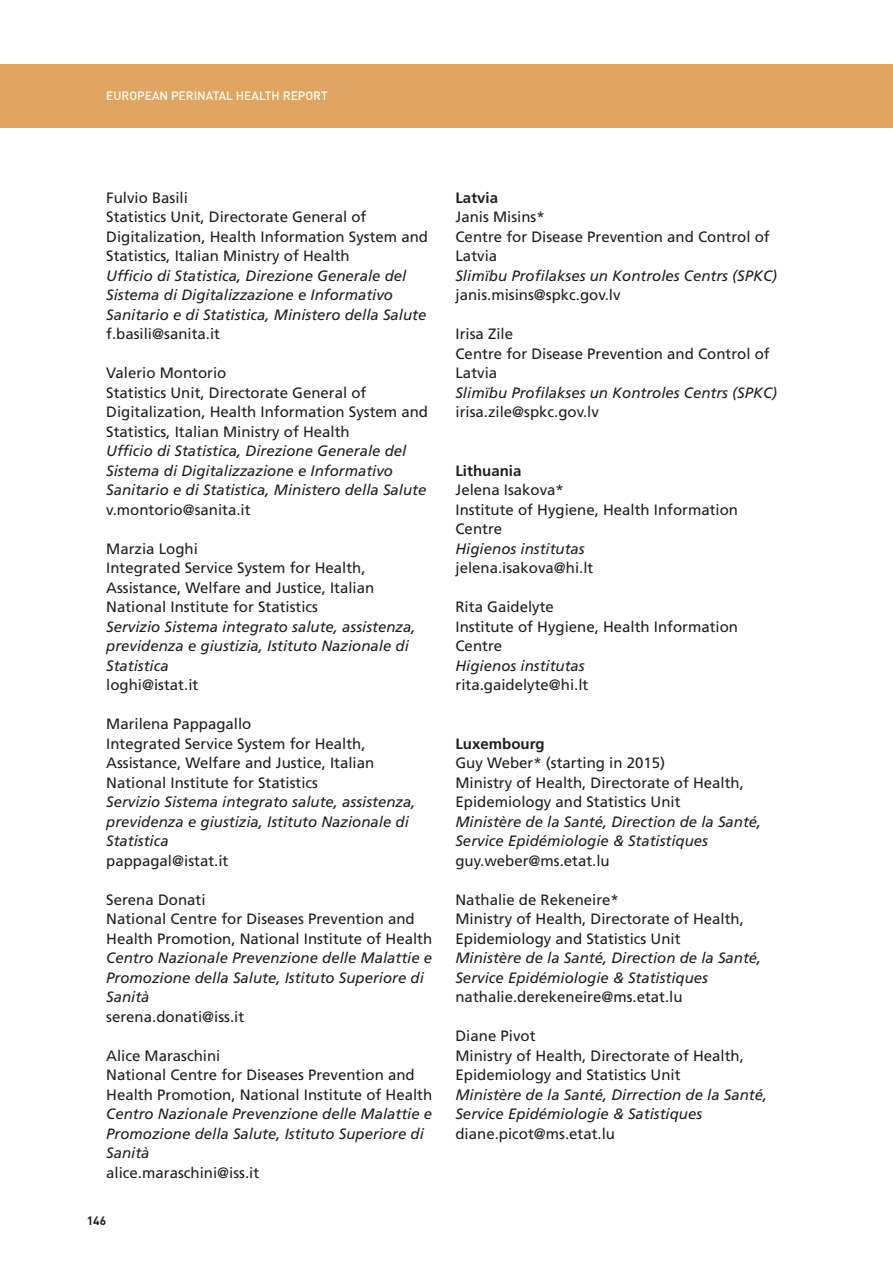
<style>
.page{position:relative;width:893px;height:1263px;background:#fff}
.page>*{position:absolute;margin:0;border:0;box-sizing:border-box;transform-origin:0 0}
.t1{font:15px/19.5px "Frutiger";color:#231f20}
.t2{font:italic 15px/19.5px "Frutiger";color:#231f20}
.t3{font:700 15px "Frutiger";color:#231f20}
.t4{font:500 12px "DIN";color:#fff}
.t5{font:700 12px "DIN";color:#231f20}
</style>
<div class="page">
<div style="left:0;top:64px;width:893px;height:64px;background:#dfa561"></div>
<p class="t4" style="left:106px;top:88px;width:223px">EUROPEAN PERINATAL HEALTH REPORT</p>
<p class="t1" style="left:106px;top:188px;width:83px">Fulvio Basili</p>
<p class="t1" style="left:106px;top:207px;width:323px">Statistics Unit, Directorate General of<br>Digitalization, Health Information System and<br>Statistics, Italian Ministry of Health</p>
<p class="t2" style="left:106px;top:266px;width:322px">Ufficio di Statistica, Direzione Generale del<br>Sistema di Digitalizzazione e Informativo<br>Sanitario e di Statistica, Ministero della Salute</p>
<p class="t1" style="left:106px;top:324px;width:115px">f.basili@sanita.it</p>
<p class="t1" style="left:106px;top:363px;width:122px">Valerio Montorio</p>
<p class="t1" style="left:106px;top:383px;width:323px">Statistics Unit, Directorate General of<br>Digitalization, Health Information System and<br>Statistics, Italian Ministry of Health</p>
<p class="t2" style="left:106px;top:441px;width:322px">Ufficio di Statistica, Direzione Generale del<br>Sistema di Digitalizzazione e Informativo<br>Sanitario e di Statistica, Ministero della Salute</p>
<p class="t1" style="left:106px;top:500px;width:146px">v.montorio@sanita.it</p>
<p class="t1" style="left:106px;top:539px;width:93px">Marzia Loghi</p>
<p class="t1" style="left:106px;top:558px;width:269px">Integrated Service System for Health,<br>Assistance, Welfare and Justice, Italian<br>National Institute for Statistics</p>
<p class="t2" style="left:106px;top:617px;width:311px">Servizio Sistema integrato salute, assistenza, previdenza e giustizia, Istituto Nazionale di<br>Statistica</p>
<p class="t1" style="left:106px;top:675px;width:94px">loghi@istat.it</p>
<p class="t1" style="left:106px;top:714px;width:147px">Marilena Pappagallo</p>
<p class="t1" style="left:106px;top:734px;width:269px">Integrated Service System for Health,<br>Assistance, Welfare and Justice, Italian<br>National Institute for Statistics</p>
<p class="t2" style="left:106px;top:792px;width:311px">Servizio Sistema integrato salute, assistenza, previdenza e giustizia, Istituto Nazionale di<br>Statistica</p>
<p class="t1" style="left:106px;top:851px;width:124px">pappagal@istat.it</p>
<p class="t1" style="left:106px;top:890px;width:101px">Serena Donati</p>
<p class="t1" style="left:106px;top:909px;width:327px">National Centre for Diseases Prevention and<br>Health Promotion, National Institute of Health</p>
<p class="t2" style="left:106px;top:948px;width:327px">Centro Nazionale Prevenzione delle Malattie e<br>Promozione della Salute, Istituto Superiore di<br>Sanità</p>
<p class="t1" style="left:106px;top:1007px;width:139px">serena.donati@iss.it</p>
<p class="t1" style="left:106px;top:1046px;width:116px">Alice Maraschini</p>
<p class="t1" style="left:106px;top:1065px;width:327px">National Centre for Diseases Prevention and<br>Health Promotion, National Institute of Health</p>
<p class="t2" style="left:106px;top:1104px;width:327px">Centro Nazionale Prevenzione delle Malattie e<br>Promozione della Salute, Istituto Superiore di<br>Sanità</p>
<p class="t1" style="left:106px;top:1163px;width:154px">alice.maraschini@iss.it</p>
<p class="t5" style="left:87px;top:1213px;width:21px">146</p>
<p class="t3" style="left:455px;top:189px;width:44px">Latvia</p>
<p class="t1" style="left:455px;top:207px;width:91px">Janis Misins*</p>
<p class="t1" style="left:455px;top:227px;width:316px">Centre for Disease Prevention and Control of<br>Latvia</p>
<p class="t2" style="left:455px;top:266px;width:323px">Slimïbu Profilakses un Kontroles Centrs (SPKC)</p>
<p class="t1" style="left:455px;top:285px;width:167px">janis.misins@spkc.gov.lv</p>
<p class="t1" style="left:455px;top:324px;width:59px">Irisa Zile</p>
<p class="t1" style="left:455px;top:344px;width:316px">Centre for Disease Prevention and Control of<br>Latvia</p>
<p class="t2" style="left:455px;top:383px;width:323px">Slimïbu Profilakses un Kontroles Centrs (SPKC)</p>
<p class="t1" style="left:455px;top:402px;width:145px">irisa.zile@spkc.gov.lv</p>
<p class="t3" style="left:455px;top:462px;width:67px">Lithuania</p>
<p class="t1" style="left:455px;top:480px;width:110px">Jelena Isakova*</p>
<p class="t1" style="left:455px;top:500px;width:284px">Institute of Hygiene, Health Information<br>Centre</p>
<p class="t2" style="left:455px;top:539px;width:131px">Higienos institutas</p>
<p class="t1" style="left:455px;top:558px;width:139px">jelena.isakova@hi.lt</p>
<p class="t1" style="left:455px;top:597px;width:100px">Rita Gaidelyte</p>
<p class="t1" style="left:455px;top:617px;width:284px">Institute of Hygiene, Health Information<br>Centre</p>
<p class="t2" style="left:455px;top:656px;width:131px">Higienos institutas</p>
<p class="t1" style="left:455px;top:675px;width:134px">rita.gaidelyte@hi.lt</p>
<p class="t3" style="left:455px;top:735px;width:91px">Luxembourg</p>
<p class="t1" style="left:455px;top:753px;width:211px">Guy Weber* (starting in 2015)</p>
<p class="t1" style="left:455px;top:773px;width:290px">Ministry of Health, Directorate of Health,<br>Epidemiology and Statistics Unit</p>
<p class="t2" style="left:455px;top:812px;width:307px">Ministère de la Santé, Direction de la Santé,<br>Service Epidémiologie &amp; Statistiques</p>
<p class="t1" style="left:455px;top:851px;width:156px">guy.weber@ms.etat.lu</p>
<p class="t1" style="left:455px;top:890px;width:165px">Nathalie de Rekeneire*</p>
<p class="t1" style="left:455px;top:909px;width:290px">Ministry of Health, Directorate of Health,<br>Epidemiology and Statistics Unit</p>
<p class="t2" style="left:455px;top:948px;width:307px">Ministère de la Santé, Direction de la Santé,<br>Service Epidémiologie &amp; Statistiques</p>
<p class="t1" style="left:455px;top:987px;width:229px">nathalie.derekeneire@ms.etat.lu</p>
<p class="t1" style="left:455px;top:1026px;width:82px">Diane Pivot</p>
<p class="t1" style="left:455px;top:1046px;width:290px">Ministry of Health, Directorate of Health,<br>Epidemiology and Statistics Unit</p>
<p class="t2" style="left:455px;top:1085px;width:313px">Ministère de la Santé, Dirrection de la Santé,</p>
<p class="t2" style="left:455px;top:1104px;width:248px">Service Epidémiologie &amp; Satistiques</p>
<p class="t1" style="left:455px;top:1124px;width:161px">diane.picot@ms.etat.lu</p>
</div>
